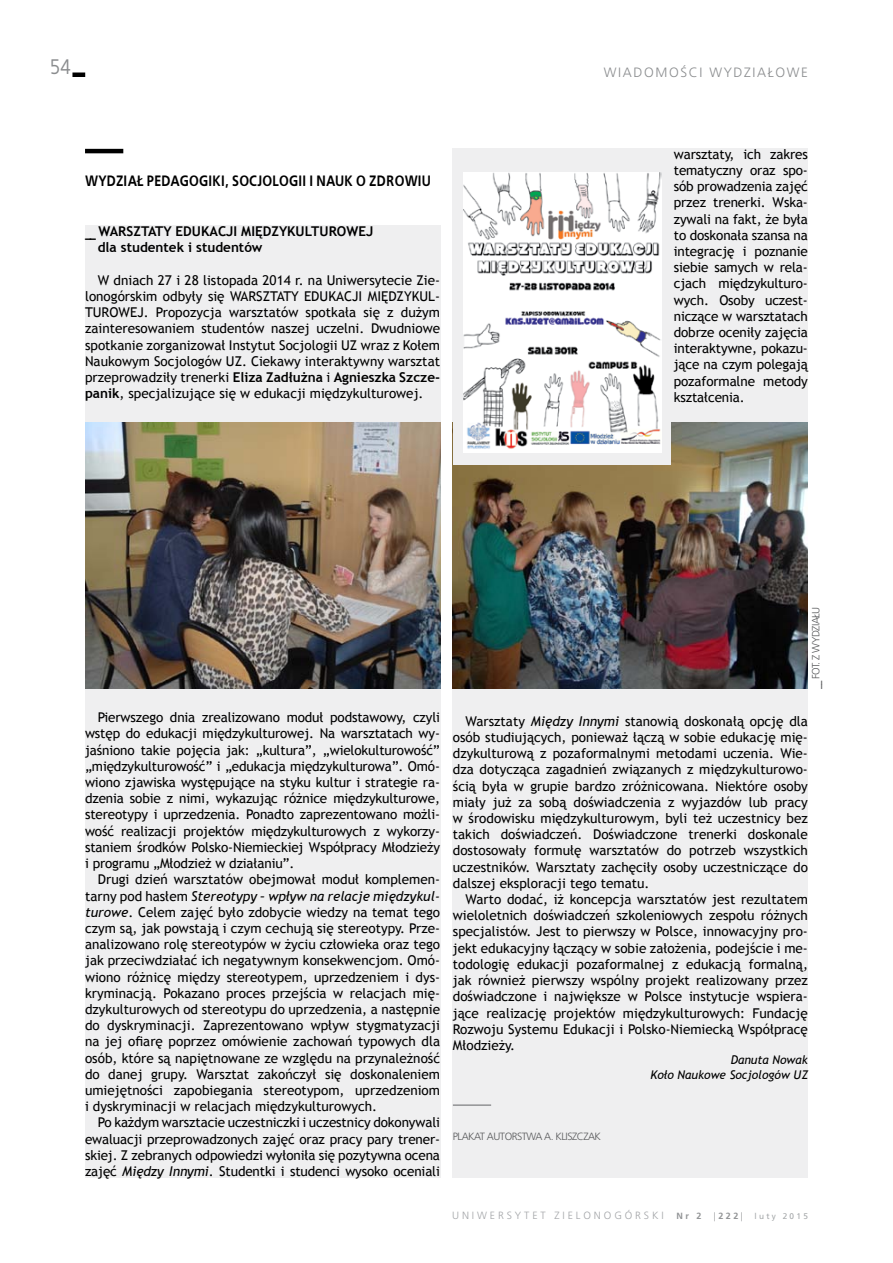
<style>
.page{position:relative;width:893px;height:1263px;background:#fff}
.page>*{position:absolute;margin:0;border:0;box-sizing:border-box;transform-origin:0 0}
.t1{font:21px "EFN Bureau OT";color:#8a8c8e}
.t2{font:700 15px "EFN Bureau OT";letter-spacing:.01em;color:#000}
.t3{font:13.5px/16.2px "Trebuchet MS";color:#000;text-align:justify}
.t4{font:700 13.5px/16.2px "Trebuchet MS";color:#000}
.t5{font:300 13.5px "Frutiger LT Pro";color:#8a8c8e}
.t6{font:italic 12px/14.4px "Trebuchet MS";color:#000;text-align:right}
.t7{font:300 10.5px "Frutiger LT Pro";color:#58595b}
.t8{font:300 10.5px "Frutiger LT Pro";letter-spacing:.275em;color:#a3a5a8}
.t9{font:700 9px "Frutiger LT Pro";color:#939597}
.t10{font:8.25px "Frutiger LT Pro";letter-spacing:.275em;color:#a4a7a9}
.s1{font-family:"EFN Bureau OT";font-size:15px}
.s2{font-weight:700}
.s3{font-style:italic}
.s4{font-family:"EFN Bureau OT";font-weight:700}
.s5{font-weight:700;font-size:9px;color:#939597}
.s6{font-weight:300}
</style>
<div class="page">
<div style="left:72px;top:72px;width:13px;height:5px;background:#000"></div>
<hr style="left:85px;top:149px;width:38px;height:4px;background:#000">
<div style="left:85px;top:225px;width:355px;height:953px;background:#efeff0"></div>
<div style="left:453px;top:149px;width:355px;height:1029px;background:#efeff0"></div>
<img style="left:85px;top:422px;width:355px;height:266px">
<img style="left:453px;top:422px;width:355px;height:266px">
<div style="left:453px;top:245px;width:217px;height:219px;background:#efeff0"></div>
<img style="left:463px;top:172px;width:198px;height:280px">
<hr style="left:453px;top:1105px;width:38px;height:1px;background:#636466">
<h1 class="t1" style="left:50px;top:55px;width:22px">54</h1>
<p class="t2" style="left:85px;top:171px;width:348px">WYDZIAŁ PEDAGOGIKI, SOCJOLOGII I NAUK O ZDROWIU</p>
<p class="t4" style="left:98px;top:223px;width:277px;text-indent:-13px"><span class="s1">__</span> WARSZTATY EDUKACJI MIĘDZYKULTUROWEJ dla studentek i studentów</p>
<p class="t3" style="left:85px;top:272px;width:357px;text-indent:13px">W dniach 27 i 28 listopada 2014 r. na Uniwersytecie Zie&shy;lonogórskim odbyły się WARSZTATY EDUKACJI MIĘDZYKUL-TUROWEJ. Propozycja warsztatów spotkała się z dużym zainteresowaniem studentów naszej uczelni. Dwudniowe spotkanie zorganizował Instytut Socjologii UZ wraz z Kołem Naukowym Socjologów UZ. Ciekawy interaktywny warsztat przeprowadziły trenerki <span class="s2">Eliza Zadłużna</span> i <span class="s2">Agnieszka Szcze&shy;panik</span>, specjalizujące się w edukacji międzykulturowej.</p>
<p class="t5" style="left:604px;top:65px;width:11px">WIADOMOŚCIWYDZIAŁOWE</p>
<p class="t3" style="left:674px;top:146px;width:136px">warsztaty, ich zakres tematyczny oraz spo&shy;sób prowadzenia zajęć przez trenerki. Wska&shy;zywali na fakt, że była to doskonała szansa na integrację i poznanie siebie samych w rela&shy;cjach międzykulturo&shy;wych. Osoby uczest&shy;niczące w warsztatach dobrze oceniły zajęcia interaktywne, pokazu&shy;jące na czym polegają pozaformalne metody kształcenia.</p>
<p class="t3" style="left:85px;top:709px;width:357px;text-indent:13px">Pierwszego dnia zrealizowano moduł podstawowy, czyli wstęp do edukacji międzykulturowej. Na warsztatach wy&shy;jaśniono takie pojęcia jak: „kultura”, „wielokulturowość” „międzykulturowość” i „edukacja międzykulturowa”. Omó&shy;wiono zjawiska występujące na styku kultur i strategie ra&shy;dzenia sobie z nimi, wykazując różnice międzykulturowe, stereotypy i uprzedzenia. Ponadto zaprezentowano możli&shy;wość realizacji projektów międzykulturowych z wykorzy&shy;staniem środków Polsko-Niemieckiej Współpracy Młodzieży i programu „Młodzież w działaniu”.</p>
<p class="t3" style="left:85px;top:871px;width:357px;text-indent:13px">Drugi dzień warsztatów obejmował moduł komplemen&shy;tarny pod hasłem <span class="s3">Stereotypy – wpływ na relacje międzykul&shy;turowe</span>. Celem zajęć było zdobycie wiedzy na temat tego czym są, jak powstają i czym cechują się stereotypy. Prze&shy;analizowano rolę stereotypów w życiu człowieka oraz tego jak przeciwdziałać ich negatywnym konsekwencjom. Omó&shy;wiono różnicę między stereotypem, uprzedzeniem i dys&shy;kryminacją. Pokazano proces przejścia w relacjach mię&shy;dzykulturowych od stereotypu do uprzedzenia, a następnie do dyskryminacji. Zaprezentowano wpływ stygmatyzacji na jej ofiarę poprzez omówienie zachowań typowych dla osób, które są napiętnowane ze względu na przynależność do danej grupy. Warsztat zakończył się doskonaleniem umiejętności zapobiegania stereotypom, uprzedzeniom i dyskryminacji w relacjach międzykulturowych.</p>
<p class="t3" style="left:85px;top:1114px;width:357px;text-indent:13px">Po każdym warsztacie uczestniczki i uczestnicy dokonywali ewaluacji przeprowadzonych zajęć oraz pracy pary trener&shy;skiej. Z zebranych odpowiedzi wyłoniła się pozytywna ocena zajęć <span class="s3">Między Innymi</span>. Studentki i studenci wysoko oceniali</p>
<p class="t7" style="left:810px;top:688px;width:82px;rotate:-90deg"><span class="s4">__</span> FOT. Z WYDZIAŁU</p>
<p class="t3" style="left:453px;top:713px;width:357px;text-indent:13px">Warsztaty <span class="s3">Między Innymi</span> stanowią doskonałą opcję dla osób studiujących, ponieważ łączą w sobie edukację mię&shy;dzykulturową z pozaformalnymi metodami uczenia. Wie&shy;dza dotycząca zagadnień związanych z międzykulturowo&shy;ścią była w grupie bardzo zróżnicowana. Niektóre osoby miały już za sobą doświadczenia z wyjazdów lub pracy w środowisku międzykulturowym, byli też uczestnicy bez takich doświadczeń. Doświadczone trenerki doskonale dostosowały formułę warsztatów do potrzeb wszystkich uczestników. Warsztaty zachęciły osoby uczestniczące do dalszej eksploracji tego tematu.</p>
<p class="t3" style="left:453px;top:891px;width:357px;text-indent:13px">Warto dodać, iż koncepcja warsztatów jest rezultatem wieloletnich doświadczeń szkoleniowych zespołu różnych specjalistów. Jest to pierwszy w Polsce, innowacyjny pro&shy;jekt edukacyjny łączący w sobie założenia, podejście i me&shy;todologię edukacji pozaformalnej z edukacją formalną, jak również pierwszy wspólny projekt realizowany przez doświadczone i największe w Polsce instytucje wspiera&shy;jące realizację projektów międzykulturowych: Fundację Rozwoju Systemu Edukacji i Polsko-Niemiecką Współpracę Młodzieży.</p>
<p class="t6" style="left:651px;top:1053px;width:159px">Danuta Nowak<br>Koło Naukowe Socjologów UZ</p>
<p class="t7" style="left:453px;top:1130px;width:12px">PLAKAT</p>
<p class="t7" style="left:487px;top:1130px;width:8px">AUTORSTWA</p>
<p class="t7" style="left:544px;top:1130px;width:23px">A. KLISZCZAK</p>
<p class="t8" style="left:452px;top:1209px;width:251px">UNIWERSYTET ZIELONOGÓRSKI <span class="s5">Nr 2</span></p>
<p class="t9" style="left:714px;top:1211px;width:30px"><span class="s6">|</span>222<span class="s6">|</span></p>
<p class="t10" style="left:754px;top:1211px;width:55px">luty 2015</p>
</div>
